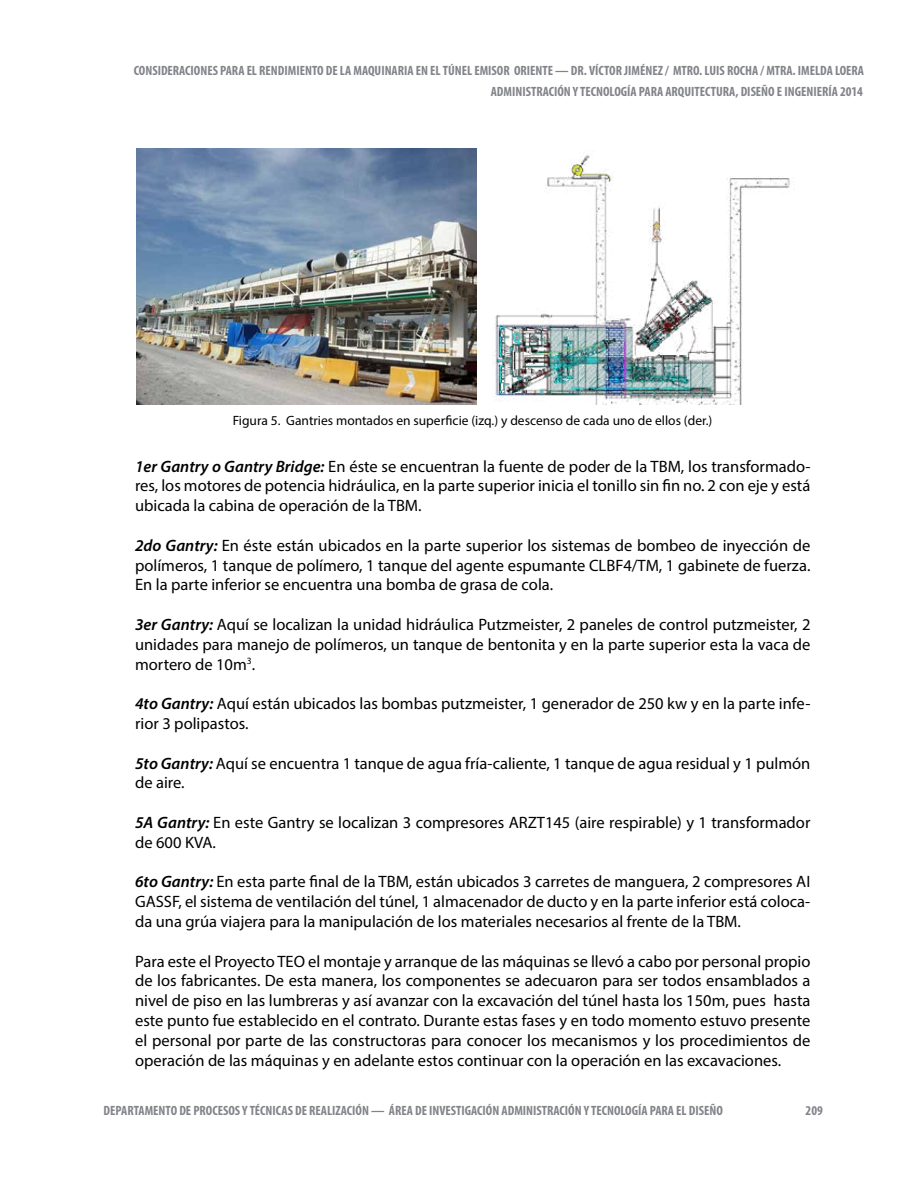
<style>
.page{position:relative;width:918px;height:1188px;background:#fff}
.page>*{position:absolute;margin:0;border:0;box-sizing:border-box;transform-origin:0 0}
.t1{font:16.5px/19.8px "Myriad Pro";color:#000;text-align:justify}
.t2{font:700 condensed 13.5px/20.7px "Myriad Pro";color:#82848a;text-align:right}
.t3{font:13.5px "Myriad Pro";color:#000}
.s1{font-weight:600;font-style:italic}
</style>
<div class="page">
<img style="left:136px;top:149px;width:340px;height:255px">
<img style="left:476px;top:151px;width:314px;height:254px">
<p class="t2" style="left:134px;top:60px;width:732px">CONSIDERACIONES PARA EL RENDIMIENTO DE LA MAQUINARIA EN EL TÚNEL EMISOR ORIENTE — DR. VÍCTOR JIMÉNEZ / MTRO. LUIS ROCHA / MTRA. IMELDA LOERA<br>ADMINISTRACIÓN Y TECNOLOGÍA PARA ARQUITECTURA, DISEÑO E INGENIERÍA 2014</p>
<p class="t3" style="left:233px;top:412px;width:481px">Figura 5. Gantries montados en superficie (izq.) y descenso de cada uno de ellos (der.)</p>
<p class="t1" style="left:135px;top:456px;width:677px"><span class="s1">1er Gantry o Gantry Bridge:</span> En éste se encuentran la fuente de poder de la TBM, los transformado&shy;res, los motores de potencia hidráulica, en la parte superior inicia el tonillo sin fin no. 2 con eje y está ubicada la cabina de operación de la TBM.</p>
<p class="t1" style="left:135px;top:535px;width:677px"><span class="s1">2do Gantry:</span> En éste están ubicados en la parte superior los sistemas de bombeo de inyección de polímeros, 1 tanque de polímero, 1 tanque del agente espumante CLBF4/TM, 1 gabinete de fuerza.<br>En la parte inferior se encuentra una bomba de grasa de cola.</p>
<p class="t1" style="left:135px;top:614px;width:677px"><span class="s1">3er Gantry:</span> Aquí se localizan la unidad hidráulica Putzmeister, 2 paneles de control putzmeister, 2 unidades para manejo de polímeros, un tanque de bentonita y en la parte superior esta la vaca de mortero de 10m<sup>3</sup>.</p>
<p class="t1" style="left:135px;top:693px;width:677px"><span class="s1">4to Gantry:</span> Aquí están ubicados las bombas putzmeister, 1 generador de 250 kw y en la parte infe&shy;rior 3 polipastos.</p>
<p class="t1" style="left:135px;top:753px;width:677px"><span class="s1">5to Gantry:</span> Aquí se encuentra 1 tanque de agua fría-caliente, 1 tanque de agua residual y 1 pulmón de aire.</p>
<p class="t1" style="left:135px;top:812px;width:677px"><span class="s1">5A Gantry:</span> En este Gantry se localizan 3 compresores ARZT145 (aire respirable) y 1 transformador de 600 KVA.</p>
<p class="t1" style="left:135px;top:872px;width:677px"><span class="s1">6to Gantry:</span> En esta parte final de la TBM, están ubicados 3 carretes de manguera, 2 compresores AI GASSF, el sistema de ventilación del túnel, 1 almacenador de ducto y en la parte inferior está coloca&shy;da una grúa viajera para la manipulación de los materiales necesarios al frente de la TBM.</p>
<p class="t1" style="left:135px;top:951px;width:677px">Para este el Proyecto TEO el montaje y arranque de las máquinas se llevó a cabo por personal propio de los fabricantes. De esta manera, los componentes se adecuaron para ser todos ensamblados a nivel de piso en las lumbreras y así avanzar con la excavación del túnel hasta los 150m, pues hasta este punto fue establecido en el contrato. Durante estas fases y en todo momento estuvo presente el personal por parte de las constructoras para conocer los mecanismos y los procedimientos de operación de las máquinas y en adelante estos continuar con la operación en las excavaciones.</p>
<p class="t2" style="left:104px;top:1100px;width:621px">DEPARTAMENTO DE PROCESOS Y TÉCNICAS DE REALIZACIÓN — ÁREA DE INVESTIGACIÓN ADMINISTRACIÓN Y TECNOLOGÍA PARA EL DISEÑO</p>
<p class="t2" style="left:806px;top:1100px;width:19px">209</p>
</div>
